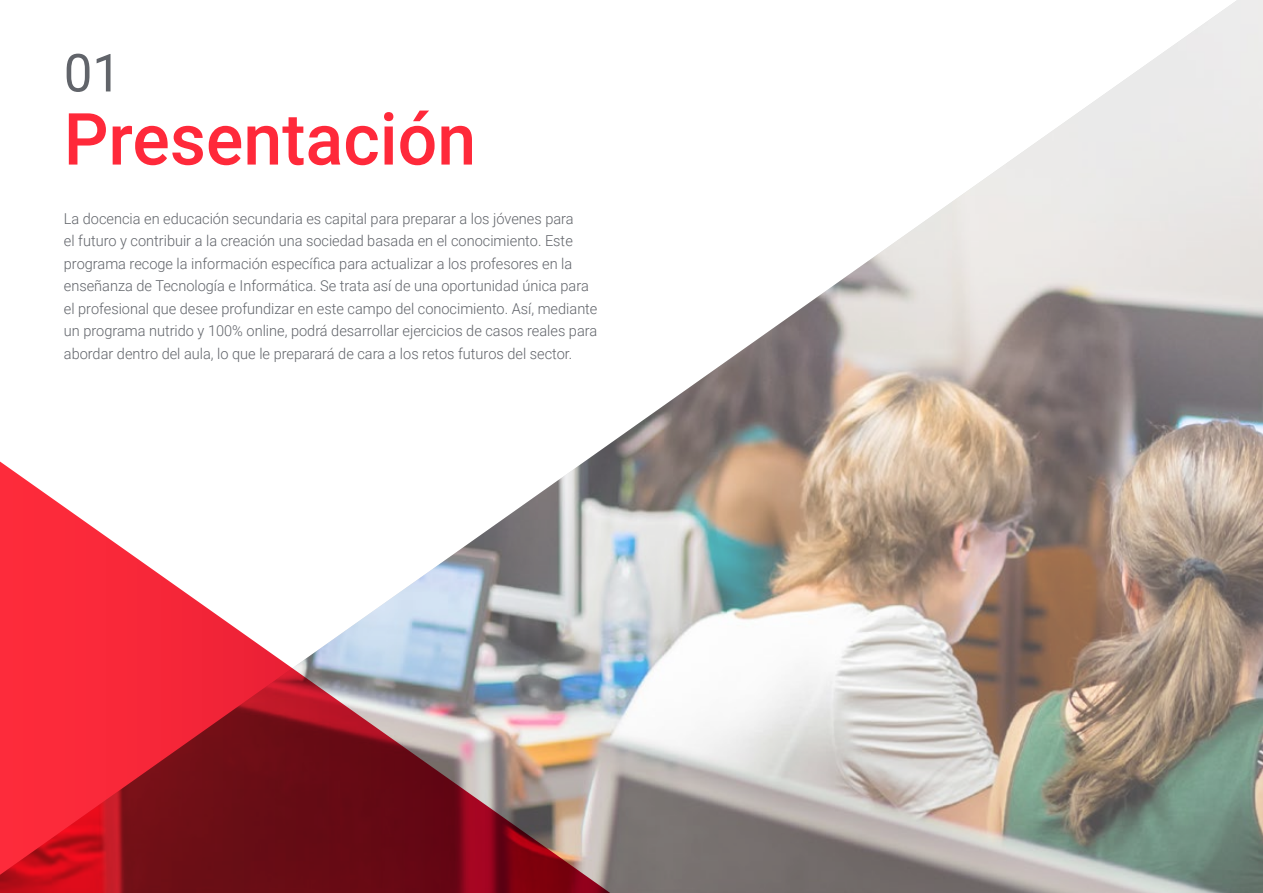
<style>
.page{position:relative;width:1263px;height:893px;background:#fff}
.page>*{position:absolute;margin:0;border:0;box-sizing:border-box;transform-origin:0 0}
.t1{font:500 72px "Roboto";color:#ff293a}
.t2{font:52.5px "Roboto";color:#61646a}
.t3{font:300 15px/22.5px "Roboto";color:#61646a}
</style>
<div class="page">
<img style="left:606px;top:0;width:657px;height:893px">
<svg style="left:0;top:446px;width:640px;height:447px"></svg>
<h2 class="t2" style="left:64px;top:36px;width:59px">01</h2>
<h1 class="t1" style="left:64px;top:89px;width:414px">Presentación</h1>
<p class="t3" style="left:64px;top:207px;width:535px">La docencia en educación secundaria es capital para preparar a los jóvenes para<br>el futuro y contribuir a la creación una sociedad basada en el conocimiento. Este programa recoge la información específica para actualizar a los profesores en la enseñanza de Tecnología e Informática. Se trata así de una oportunidad única para el profesional que desee profundizar en este campo del conocimiento. Así, mediante un programa nutrido y 100% online, podrá desarrollar ejercicios de casos reales para abordar dentro del aula, lo que le preparará de cara a los retos futuros del sector.</p>
</div>
